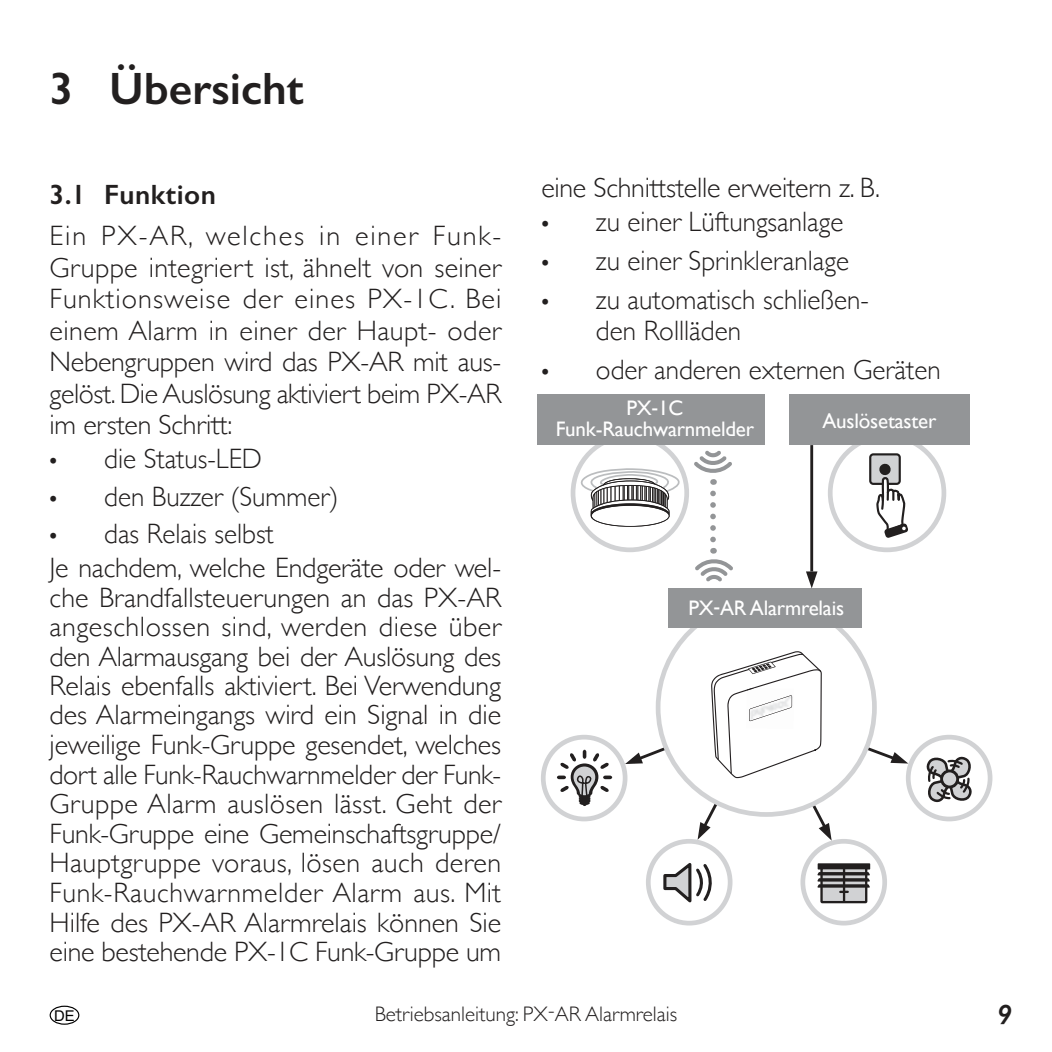
<style>
.page{position:relative;width:1052px;height:1052px;background:#fff}
.page>*{position:absolute;margin:0;border:0;box-sizing:border-box;transform-origin:0 0}
.t1{font:600 45.5px "Gill Sans";color:#221f1f}
.t2{font:300 28px/29.4px "Gill Sans";color:#221f1f;text-align:justify}
.t3{font:600 28px "Gill Sans";letter-spacing:.015em;color:#221f1f}
.t4{font:italic 600 28px "Gill Sans";color:#221f1f}
.t5{font:21px/21px "Gill Sans";letter-spacing:-.01em;color:#fff;text-align:center}
.t6{font:300 21px "Gill Sans";color:#221f1f}
.t7{font:15.05px "Arial";color:#000}
.s1{font-family:"Myriad Pro";font-weight:400}
</style>
<div class="page">
<div style="left:50px;top:1005px;width:29px;height:19px;border:1px solid #000;border-radius:50%"></div>
<hr style="left:810px;top:445px;width:3px;height:126px;background:#221f1f">
<div style="left:800px;top:839px;width:87px;height:86px;border:5px solid #d1d2d4;border-radius:50%"></div>
<div style="left:817px;top:863px;width:53px;height:6px;background:#221f1f"></div>
<div style="left:821px;top:868px;width:45px;height:34px;background:#d1d2d4"></div>
<div style="left:820px;top:867px;width:47px;height:36px;border:2px solid #221f1f"></div>
<hr style="left:843px;top:868px;width:2px;height:33px;background:#221f1f">
<svg style="left:817px;top:872px;width:53px;height:21px"></svg>
<div style="left:906px;top:735px;width:86px;height:86px;border:5px solid #d1d2d4;border-radius:50%"></div>
<svg style="left:926px;top:756px;width:46px;height:47px"></svg>
<div style="left:646px;top:839px;width:86px;height:86px;border:5px solid #d1d2d4;border-radius:50%"></div>
<svg style="left:663px;top:863px;width:49px;height:40px"></svg>
<svg style="left:543px;top:737px;width:82px;height:82px"></svg>
<div style="left:541px;top:735px;width:86px;height:86px;border:5px solid #d1d2d4;border-radius:50%"></div>
<svg style="left:557px;top:749px;width:55px;height:57px"></svg>
<svg style="left:578px;top:468px;width:104px;height:59px"></svg>
<div style="left:570px;top:434px;width:119px;height:118px;border:5px solid #d1d2d4;border-radius:50%"></div>
<div style="left:828px;top:434px;width:118px;height:118px;border:5px solid #d1d2d4;border-radius:50%"></div>
<div style="left:870px;top:454px;width:29px;height:30px;background:#d1d2d4;border-radius:3px"></div>
<div style="left:869px;top:453px;width:32px;height:32px;border:2px solid #221f1f;border-radius:3px"></div>
<svg style="left:876px;top:463px;width:32px;height:75px"></svg>
<svg style="left:694px;top:450px;width:38px;height:35px"></svg>
<svg style="left:695px;top:493px;width:38px;height:88px"></svg>
<div style="left:668px;top:588px;width:193px;height:40px;background:#939597"></div>
<div style="left:537px;top:394px;width:228px;height:51px;background:#939597"></div>
<div style="left:789px;top:394px;width:180px;height:50px;background:#939597"></div>
<svg style="left:806px;top:569px;width:12px;height:18px"></svg>
<svg style="left:853px;top:740px;width:55px;height:28px"></svg>
<svg style="left:625px;top:740px;width:54px;height:28px"></svg>
<svg style="left:694px;top:651px;width:141px;height:190px"></svg>
<h1 class="t1" style="left:50px;top:64px;width:255px">3 Übersicht</h1>
<p class="t3" style="left:50px;top:179px;width:168px">3.1 Funktion</p>
<p class="t2" style="left:50px;top:222px;width:453px;line-height:31.5px">Ein PX-AR, welches in einer Funk-Gruppe integriert ist, ähnelt von seiner Funktionsweise der eines PX-1C. Bei einem Alarm in einer der Haupt- oder Nebengruppen wird das PX-AR mit aus&shy;gelöst. Die Auslösung aktiviert beim PX-AR im ersten Schritt:</p>
<p class="t2" style="left:50px;top:446px;width:214px"><span class="s1">•</span> die Status-LED</p>
<p class="t2" style="left:50px;top:483px;width:290px"><span class="s1">•</span> den Buzzer (Summer)</p>
<p class="t2" style="left:50px;top:518px;width:453px;line-height:34.3px"><span class="s1">•</span> das Relais selbst<br>Je nachdem, welche Endgeräte oder wel-</p>
<p class="t2" style="left:50px;top:585px;width:453px">che Brandfallsteuerungen an das PX-AR angeschlossen sind, werden diese über den Alarmausgang bei der Auslösung des Relais ebenfalls aktiviert. Bei Verwendung des Alarmeingangs wird ein Signal in die jeweilige Funk-Gruppe gesendet, welches dort alle Funk-Rauchwarnmelder der Funk-Gruppe Alarm auslösen lässt. Geht der Funk-Gruppe eine Gemeinschaftsgruppe/ Hauptgruppe voraus, lösen auch deren Funk-Rauchwarnmelder Alarm aus. Mit Hilfe des PX-AR Alarmrelais können Sie eine bestehende PX-1C Funk-Gruppe um</p>
<p class="t2" style="left:541px;top:175px;width:340px">eine Schnittstelle erweitern z. B.</p>
<p class="t2" style="left:541px;top:209px;width:304px"><span class="s1">•</span> zu einer Lüftungsanlage</p>
<p class="t2" style="left:541px;top:248px;width:309px"><span class="s1">•</span> zu einer Sprinkleranlage</p>
<p class="t2" style="left:596px;top:285px;width:274px;line-height:31.5px;text-indent:-55px"><span class="s1">•</span> zu automatisch schließen&shy;den Rollläden</p>
<p class="t2" style="left:541px;top:357px;width:401px"><span class="s1">•</span> oder anderen externen Geräten</p>
<p class="t5" style="left:555px;top:397px;width:200px">PX-1C<br>Funk-Rauchwarnmelder</p>
<p class="t5" style="left:822px;top:411px;width:115px">Auslösetaster</p>
<p class="t5" style="left:688px;top:597px;width:157px">PX-AR Alarmrelais</p>
<p class="t7" style="left:54px;top:1006px;width:22px">DE</p>
<p class="t6" style="left:375px;top:1005px;width:304px">Betriebsanleitung: PX-AR Alarmrelais</p>
<p class="t4" style="left:997px;top:998px;width:17px">9</p>
</div>
